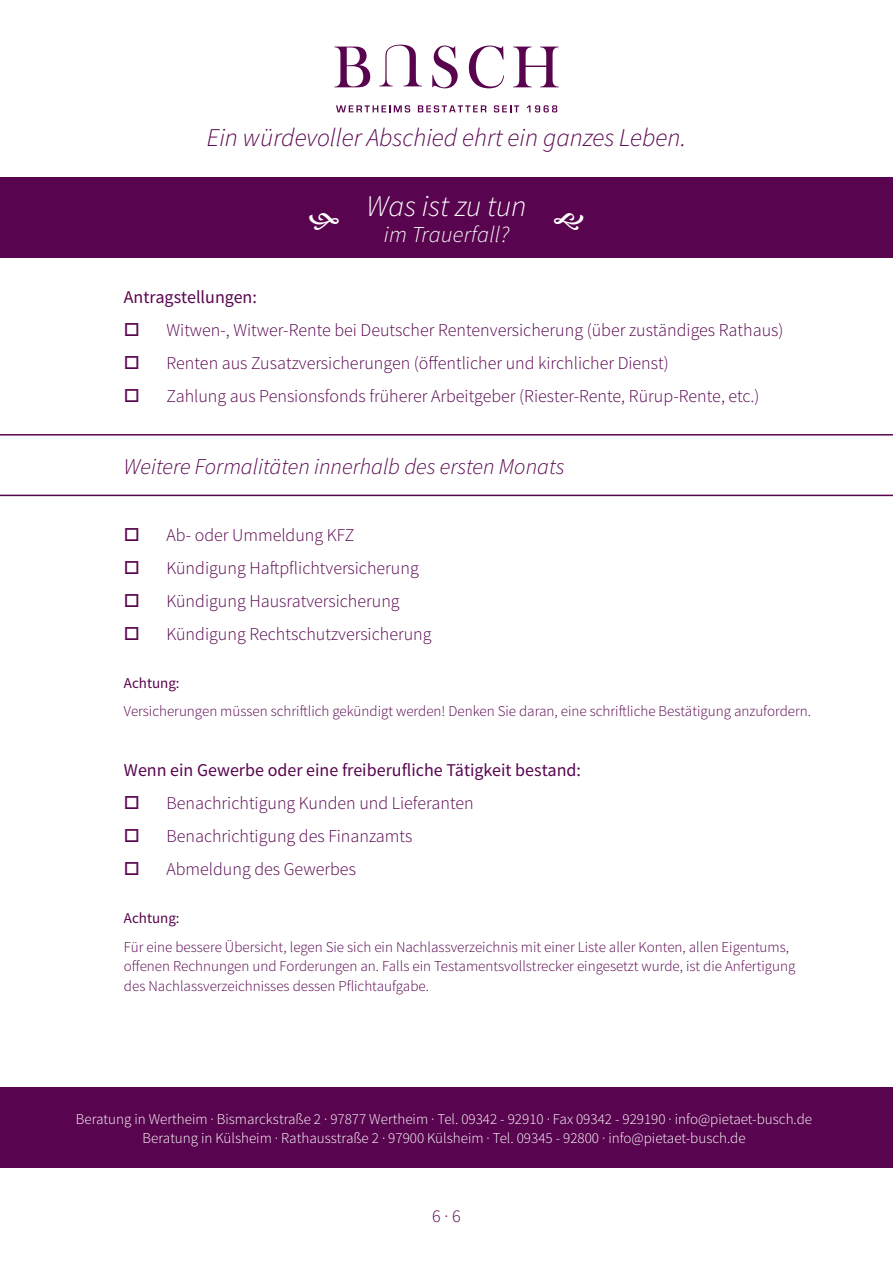
<style>
.page{position:relative;width:893px;height:1263px;background:#fff}
.page>*{position:absolute;margin:0;border:0;box-sizing:border-box;transform-origin:0 0}
.t1{font:italic 300 30px "Source Sans Pro";color:#fff}
.t2{font:italic 300 25.5px "Source Sans Pro";color:#58044e}
.t3{font:italic 300 22.8px "Source Sans Pro";letter-spacing:.01em;color:#fff}
.t4{font:italic 300 22.5px "Source Sans Pro";color:#58044e}
.t5{font:300 18px "Source Sans Pro";color:#58044e}
.t6{font:18px "Source Sans Pro";color:#58044e}
.t7{font:300 15px/19.5px "Source Sans Pro";color:#58044e}
.t8{font:300 15px/18.8px "Source Sans Pro";color:#fff;text-align:center}
.t9{font:15px "Source Sans Pro";color:#58044e}
</style>
<div class="page">
<svg style="left:336px;top:105px;width:74px;height:7px"></svg>
<svg style="left:418px;top:105px;width:68px;height:7px"></svg>
<svg style="left:494px;top:105px;width:25px;height:7px"></svg>
<svg style="left:527px;top:105px;width:30px;height:7px"></svg>
<svg style="left:334px;top:47px;width:36px;height:40px"></svg>
<svg style="left:379px;top:45px;width:43px;height:41px"></svg>
<svg style="left:432px;top:46px;width:26px;height:42px"></svg>
<svg style="left:469px;top:46px;width:35px;height:42px"></svg>
<svg style="left:513px;top:47px;width:46px;height:40px"></svg>
<div style="left:0;top:178px;width:893px;height:80px;background:#58044e"></div>
<div style="left:0;top:1088px;width:893px;height:80px;background:#58044e"></div>
<svg style="left:0;top:434px;width:893px;height:62px"></svg>
<h2 class="t2" style="left:207px;top:122px;width:481px">Ein würdevoller Abschied ehrt ein ganzes Leben.</h2>
<h1 class="t1" style="left:367px;top:188px;width:161px">Was ist zu tun</h1>
<p class="t3" style="left:384px;top:220px;width:127px">im Trauerfall?</p>
<p class="t6" style="left:124px;top:286px;width:134px">Antragstellungen:</p>
<p class="t5" style="left:124px;top:319px;width:661px">□ Witwen-, Witwer-Rente bei Deutscher Rentenversicherung (über zuständiges Rathaus)</p>
<p class="t5" style="left:124px;top:352px;width:546px">□ Renten aus Zusatzversicherungen (öffentlicher und kirchlicher Dienst)</p>
<p class="t5" style="left:124px;top:385px;width:637px">□ Zahlung aus Pensionsfonds früherer Arbeitgeber (Riester-Rente, Rürup-Rente, etc.)</p>
<p class="t4" style="left:124px;top:452px;width:442px">Weitere Formalitäten innerhalb des ersten Monats</p>
<p class="t5" style="left:124px;top:524px;width:232px">□ Ab- oder Ummeldung KFZ</p>
<p class="t5" style="left:124px;top:557px;width:296px">□ Kündigung Haftpflichtversicherung</p>
<p class="t5" style="left:124px;top:590px;width:277px">□ Kündigung Hausratversicherung</p>
<p class="t5" style="left:124px;top:623px;width:309px">□ Kündigung Rechtschutzversicherung</p>
<p class="t9" style="left:124px;top:673px;width:57px">Achtung:</p>
<p class="t7" style="left:124px;top:702px;width:689px">Versicherungen müssen schriftlich gekündigt werden! Denken Sie daran, eine schriftliche Bestätigung anzufordern.</p>
<p class="t6" style="left:124px;top:759px;width:459px">Wenn ein Gewerbe oder eine freiberufliche Tätigkeit bestand:</p>
<p class="t5" style="left:124px;top:792px;width:351px">□ Benachrichtigung Kunden und Lieferanten</p>
<p class="t5" style="left:124px;top:825px;width:290px">□ Benachrichtigung des Finanzamts</p>
<p class="t5" style="left:124px;top:858px;width:233px">□ Abmeldung des Gewerbes</p>
<p class="t9" style="left:124px;top:909px;width:57px">Achtung:</p>
<p class="t7" style="left:124px;top:937px;width:673px">Für eine bessere Übersicht, legen Sie sich ein Nachlassverzeichnis mit einer Liste aller Konten, allen Eigentums, offenen Rechnungen und Forderungen an. Falls ein Testamentsvollstrecker eingesetzt wurde, ist die Anfertigung des Nachlassverzeichnisses dessen Pflichtaufgabe.</p>
<p class="t8" style="left:76px;top:1110px;width:738px">Beratung in Wertheim · Bismarckstraße 2 · 97877 Wertheim · Tel. 09342 - 92910 · Fax 09342 - 929190 · info@pietaet-busch.de<br>Beratung in Külsheim · Rathausstraße 2 · 97900 Külsheim · Tel. 09345 - 92800 · info@pietaet-busch.de</p>
<p class="t5" style="left:432px;top:1205px;width:30px">6 · 6</p>
</div>
